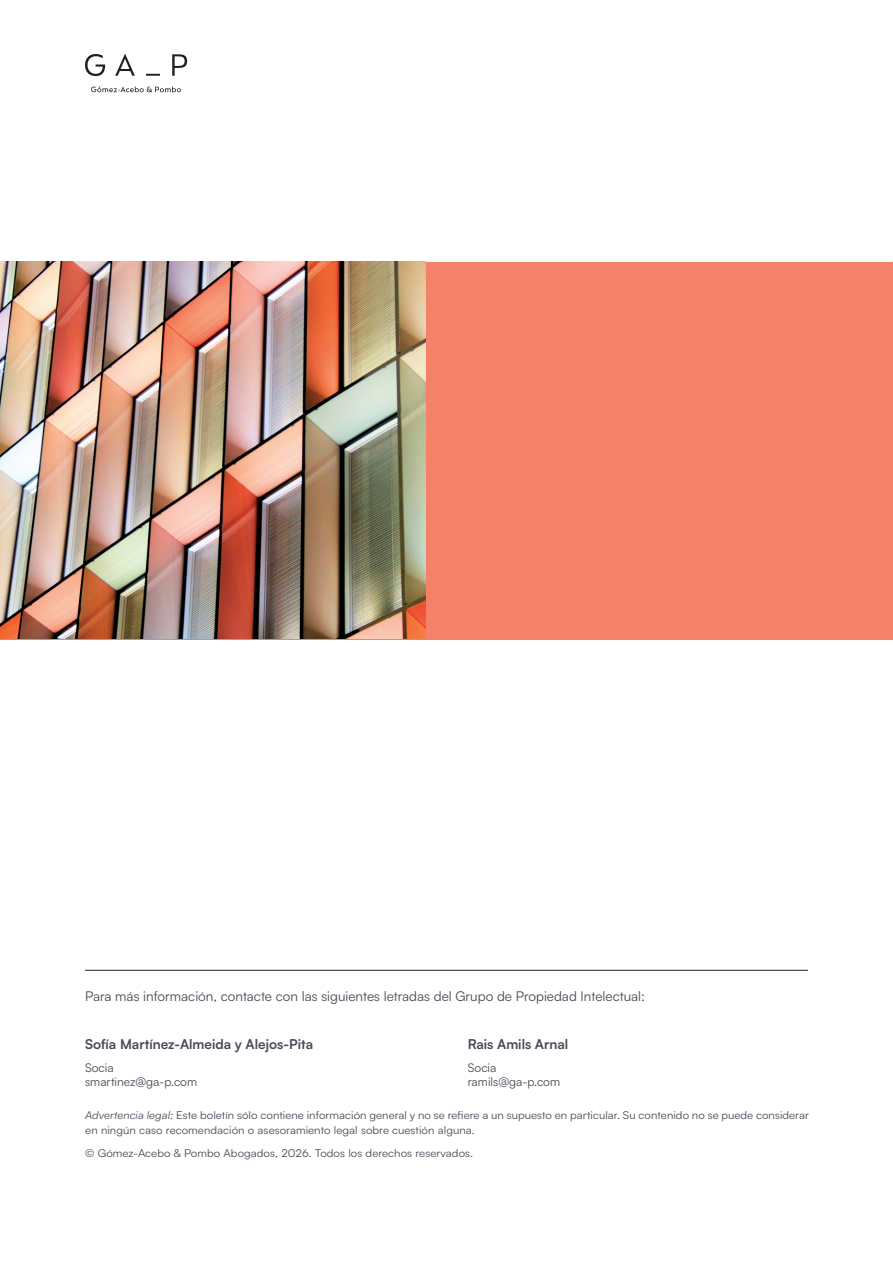
<style>
.page{position:relative;width:893px;height:1263px;background:#fff}
.page>*{position:absolute;margin:0;border:0;box-sizing:border-box;transform-origin:0 0}
.t1{font:13.5px "Satoshi";color:#484a55}
.t2{font:700 13.5px "Satoshi";color:#484a55}
.t3{font:12px/14.4px "Satoshi";color:#484a55}
.t4{font:10.8px/14.4px "Satoshi";letter-spacing:.005em;color:#484a55;scale:1.06 1}
.s1{font-style:italic}
</style>
<div class="page">
<hr style="left:85px;top:970px;width:723px;height:1px;background:#231f20">
<svg style="left:85px;top:54px;width:102px;height:38px"></svg>
<div style="left:0;top:262px;width:893px;height:377px;background:#f48269"></div>
<img style="left:0;top:262px;width:425px;height:377px">
<p class="t1" style="left:85px;top:987px;width:561px">Para más información, contacte con las siguientes letradas del Grupo de Propiedad Intelectual:</p>
<p class="t2" style="left:85px;top:1034px;width:230px">Sofía Martínez-Almeida y Alejos-Pita</p>
<p class="t3" style="left:85px;top:1059px;width:114px">Socia smartinez@ga-p.com</p>
<p class="t2" style="left:468px;top:1034px;width:102px">Rais Amils Arnal</p>
<p class="t3" style="left:468px;top:1059px;width:94px">Socia ramils@ga-p.com</p>
<p class="t4" style="left:85px;top:1108px;width:684px"><span class="s1">Advertencia legal:</span> Este boletín sólo contiene información general y no se refiere a un supuesto en particular. Su contenido no se puede considerar en ningún caso recomendación o asesoramiento legal sobre cuestión alguna.</p>
<p class="t4" style="left:85px;top:1145px;width:367px">© Gómez-Acebo &amp; Pombo Abogados, 2026. Todos los derechos reservados.</p>
</div>
